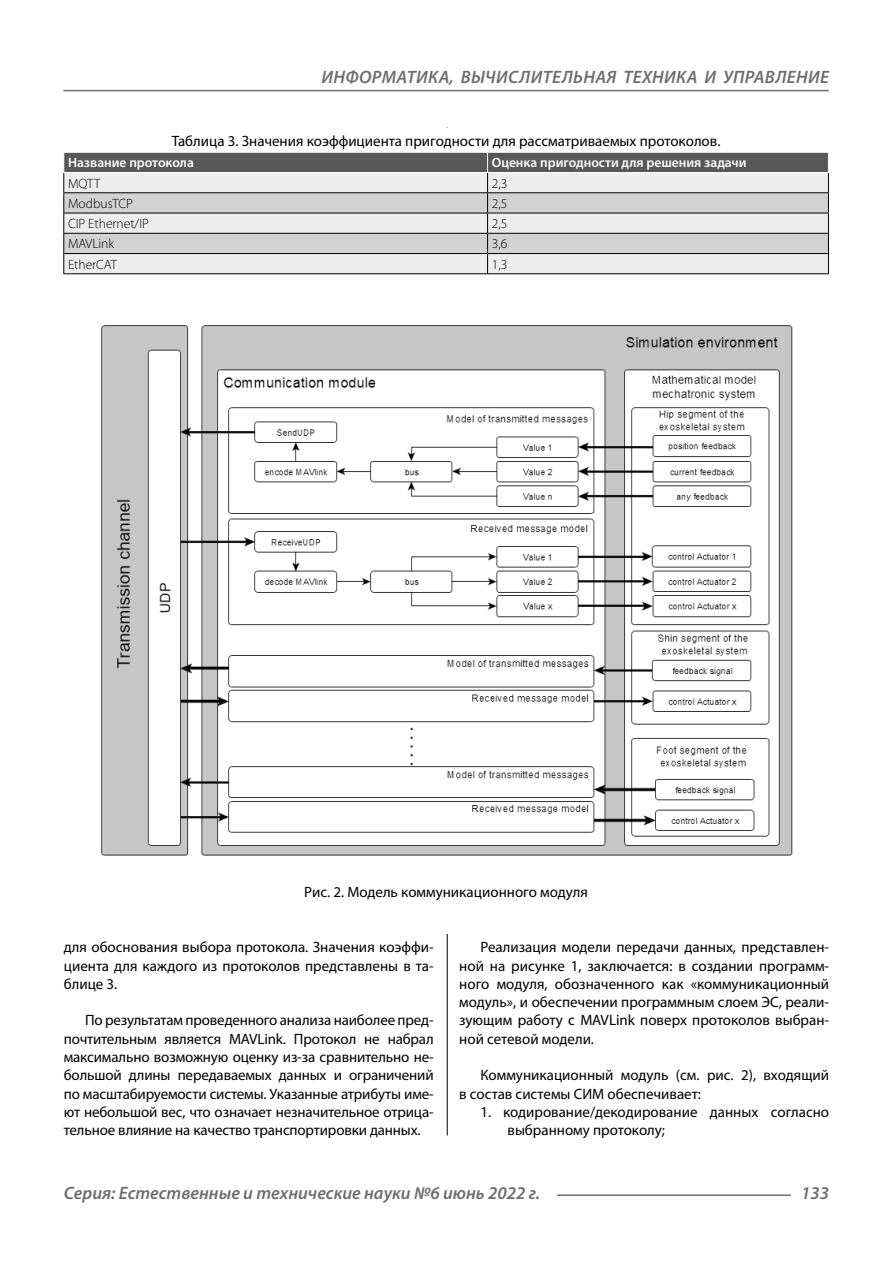
<style>
.page{position:relative;width:893px;height:1263px;background:#fff}
.page>*{position:absolute;margin:0;border:0;box-sizing:border-box;transform-origin:0 0}
.t1{font:italic 600 18px "Myriad Pro";color:#6e6e6e}
.Normal{font:15px/18.3px "Myriad Pro";color:#000;text-align:justify}
.podpis{font:15px "Myriad Pro";color:#000}
.Tab_content{font:300 13.5px "Myriad Pro";color:#000}
.Tab_header{font:600 13.5px "Myriad Pro";color:#fff}
</style>
<div class="page">
<hr style="left:447px;top:128px;width:1px;height:1007px;background:#000">
<div style="left:63px;top:128px;width:766px;height:806px;background:#fff"></div>
<hr style="left:63px;top:273px;width:425px;height:1px;background:#000">
<hr style="left:488px;top:273px;width:341px;height:1px;background:#000">
<svg style="left:63px;top:152px;width:766px;height:121px;background:#c4c4c4"></svg>
<hr style="left:63px;top:172px;width:425px;height:1px;background:#fff">
<hr style="left:488px;top:172px;width:341px;height:1px;background:#fff">
<img style="left:101px;top:325px;width:692px;height:531px">
<hr style="left:557px;top:1194px;width:234px;height:2px;background:#6e6e6e">
<hr style="left:63px;top:90px;width:766px;height:1px;background:#6e6e6e">
<p class="t1" style="left:321px;top:66px;width:25px">Информатика</p>
<p class="t1" style="left:450px;top:66px;width:48px">, вычислител</p>
<p class="t1" style="left:573px;top:66px;width:23px">ьная</p>
<p class="t1" style="left:623px;top:66px;width:12px">техника</p>
<p class="t1" style="left:705px;top:66px;width:31px">и управление</p>
<p class="podpis" style="left:172px;top:132px;width:550px">Таблица 3. Значения коэффициента пригодности для рассматриваемых протоколов.</p>
<p class="Tab_header" style="left:68px;top:154px;width:127px">Название протокола</p>
<p class="Tab_header" style="left:492px;top:154px;width:256px">Оценка пригодности для решения задачи</p>
<p class="Tab_content" style="left:68px;top:175px;width:34px">MQTT</p>
<p class="Tab_content" style="left:492px;top:175px;width:17px">2,3</p>
<p class="Tab_content" style="left:68px;top:195px;width:66px">ModbusTCP</p>
<p class="Tab_content" style="left:492px;top:195px;width:17px">2,5</p>
<p class="Tab_content" style="left:68px;top:216px;width:82px">CIP Ethernet/IP</p>
<p class="Tab_content" style="left:492px;top:216px;width:17px">2,5</p>
<p class="Tab_content" style="left:68px;top:236px;width:48px">MAVLink</p>
<p class="Tab_content" style="left:492px;top:236px;width:17px">3,6</p>
<p class="Tab_content" style="left:68px;top:256px;width:51px">EtherCAT</p>
<p class="Tab_content" style="left:492px;top:256px;width:17px">1,3</p>
<p class="podpis" style="left:304px;top:883px;width:285px">Рис. 2. Модель коммуникационного модуля</p>
<p class="Normal" style="left:64px;top:938px;width:371px">для обоснования выбора протокола. Значения коэффи&shy;циента для каждого из протоколов представлены в та&shy;блице 3.</p>
<p class="Normal" style="left:64px;top:1011px;width:371px;text-indent:21px">По результатам проведенного анализа наиболее пред&shy;почтительным является MAVLink. Протокол не набрал максимально возможную оценку из-за сравнительно не&shy;большой длины передаваемых данных и ограничений по масштабируемости системы. Указанные атрибуты име&shy;ют небольшой вес, что означает незначительное отрица&shy;тельное влияние на качество транспортировки данных.</p>
<p class="Normal" style="left:459px;top:938px;width:371px;text-indent:21px">Реализация модели передачи данных, представлен&shy;ной на рисунке 1, заключается: в создании программ&shy;ного модуля, обозначенного как «коммуникационный модуль», и обеспечении программным слоем ЭС, реали&shy;зующим работу с MAVLink поверх протоколов выбран&shy;ной сетевой модели.</p>
<p class="Normal" style="left:459px;top:1066px;width:371px;text-indent:21px">Коммуникационный модуль (см. рис. 2), входящий в состав системы СИМ обеспечивает:</p>
<p class="Normal" style="left:507px;top:1103px;width:323px;text-indent:-27px">1. кодирование/декодирование данных согласно выбранному протоколу;</p>
<p class="t1" style="left:64px;top:1182px;width:478px">Серия: Естественные и технические науки №6 июнь 2022 г.</p>
<p class="t1" style="left:801px;top:1182px;width:30px">133</p>
</div>
